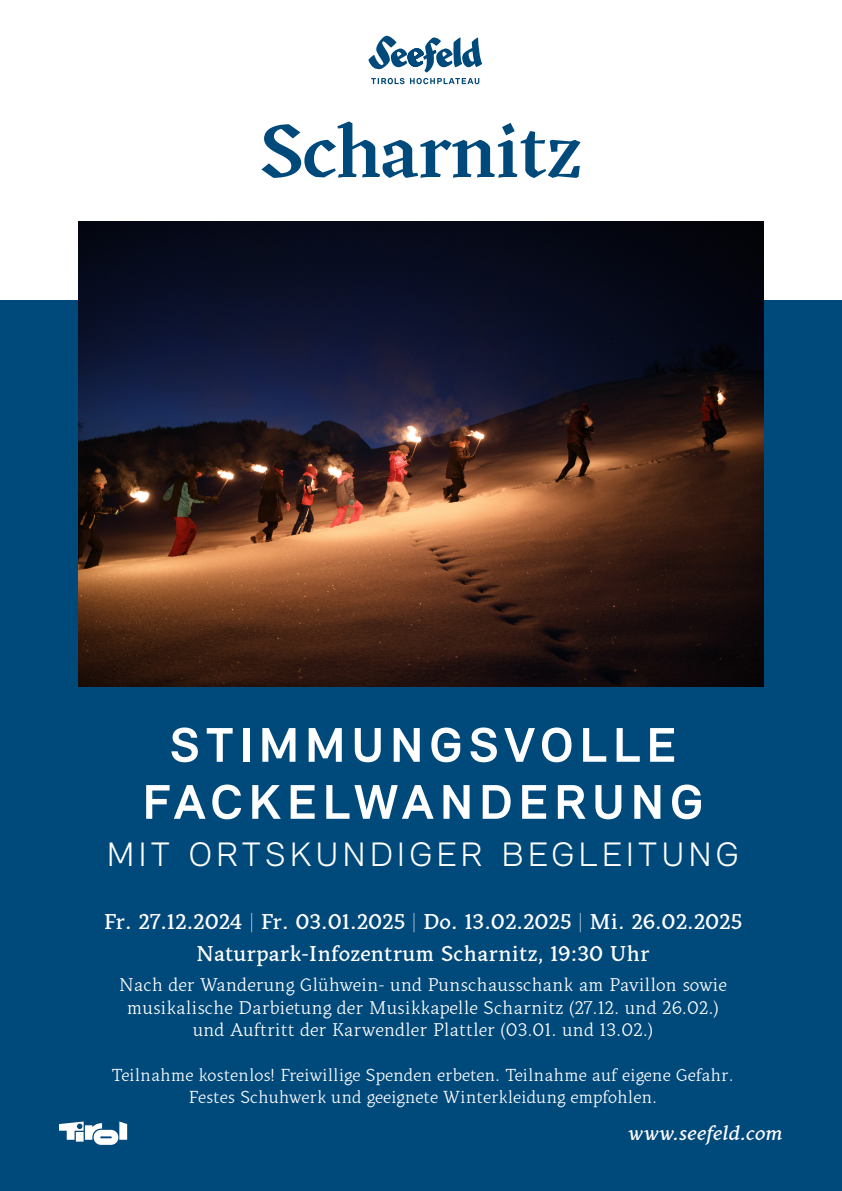
<style>
.page{position:relative;width:842px;height:1191px;background:#fff}
.page>*{position:absolute;margin:0;border:0;box-sizing:border-box;transform-origin:0 0}
.t1{font:700 50px/57px "Relevant";letter-spacing:.135em;color:#fff;text-align:center}
.t2{font:300 35px "Relevant";letter-spacing:.135em;color:#fff}
.t3{font:500 22px/32.4px "Kitsch Text";color:#fff;text-align:center}
.t4{font:italic 500 20.5px "Kitsch Text";letter-spacing:.01em;color:#fff}
.t5{font:19px/22.4px "Kitsch Text";color:#fff;text-align:center}
.t6{font:18px/22.4px "Kitsch Text";color:#fff;text-align:center}
</style>
<div class="page">
<div style="left:0;top:300px;width:842px;height:891px;background:#00497b"></div>
<img style="left:79px;top:222px;width:684px;height:464px">
<svg style="left:59px;top:1121px;width:68px;height:23px"></svg>
<svg style="left:371px;top:78px;width:108px;height:6px"></svg>
<svg style="left:368px;top:35px;width:114px;height:37px"></svg>
<svg style="left:261px;top:121px;width:319px;height:57px"></svg>
<h1 class="t1" style="left:143px;top:716px;width:561px">STIMMUNGSVOLLE<br>FACKELWANDERUNG</h1>
<h2 class="t2" style="left:107px;top:833px;width:633px">MIT ORTSKUNDIGER BEGLEITUNG</h2>
<p class="t3" style="left:104px;top:904px;width:640px">Fr. 27.12.2024 | Fr. 03.01.2025 | Do. 13.02.2025 | Mi. 26.02.2025<br>Naturpark-Infozentrum Scharnitz, 19:30 Uhr</p>
<p class="t5" style="left:119px;top:973px;width:609px">Nach der Wanderung Glühwein- und Punschausschank am Pavillon sowie musikalische Darbietung der Musikkapelle Scharnitz (27.12. und 26.02.) und Auftritt der Karwendler Plattler (03.01. und 13.02.)</p>
<p class="t6" style="left:112px;top:1063px;width:623px">Teilnahme kostenlos! Freiwillige Spenden erbeten. Teilnahme auf eigene Gefahr.<br>Festes Schuhwerk und geeignete Winterkleidung empfohlen.</p>
<p class="t4" style="left:628px;top:1119px;width:156px">www.seefeld.com</p>
</div>
